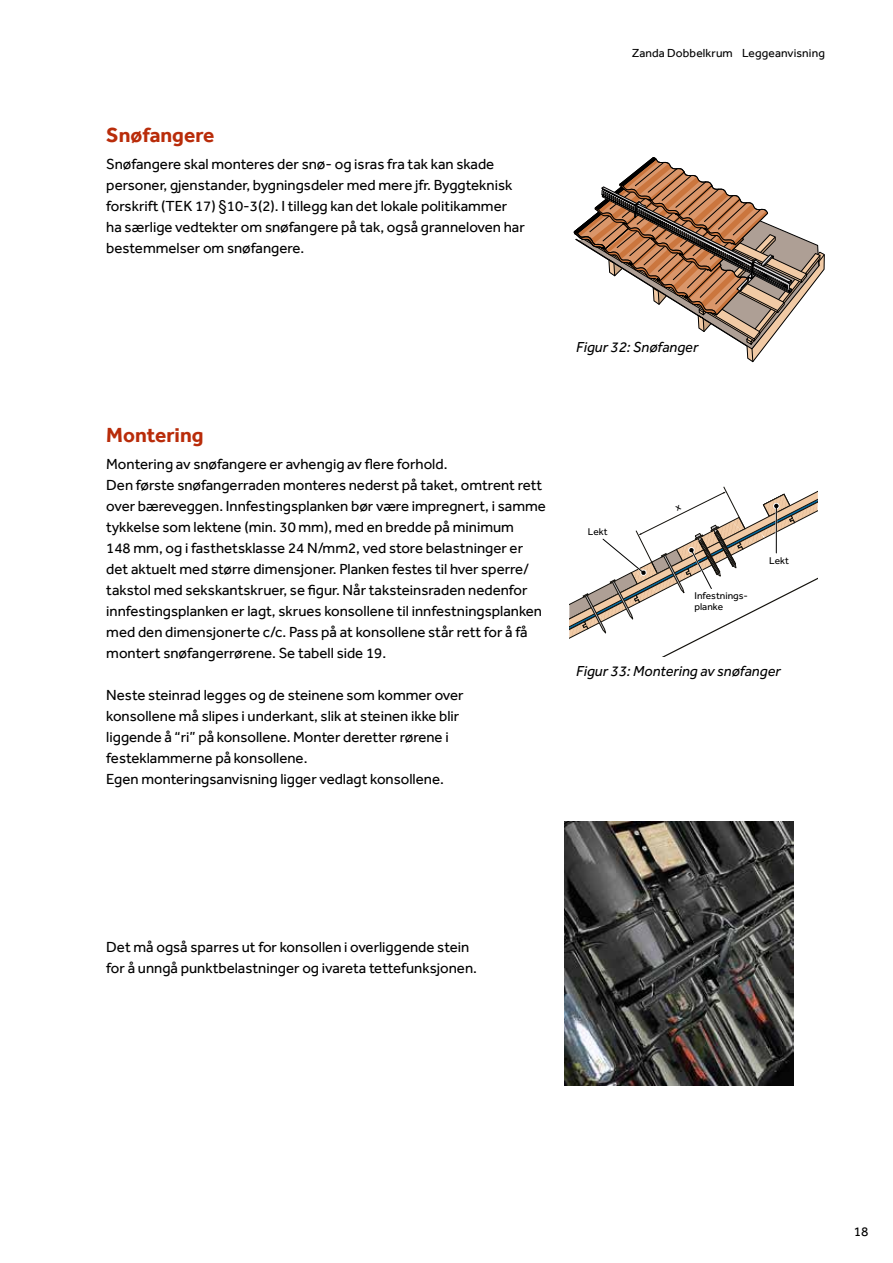
<style>
.page{position:relative;width:893px;height:1263px;background:#fff}
.page>*{position:absolute;margin:0;border:0;box-sizing:border-box;transform-origin:0 0}
.t1{font:700 21px "Effra";color:#b92c0a}
.t2{font:15px/21px "Effra";color:#000}
.t3{font:italic 15px "Effra";color:#000}
.t4{font:13.5px "Effra";color:#000}
.t5{font:12px "Effra";letter-spacing:.01em;color:#000}
.t6{font:10.2px/11.2px "Effra";color:#000}
.s1{font-family:"Arial"}
</style>
<div class="page">
<svg style="left:574px;top:157px;width:251px;height:205px"></svg>
<img style="left:564px;top:821px;width:229px;height:264px">
<svg style="left:569px;top:486px;width:248px;height:170px"></svg>
<h1 class="t1" style="left:106px;top:122px;width:110px">Snøfangere</h1>
<p class="t2" style="left:106px;top:153px;width:420px">Snøfangere skal monteres der snø- og isras fra tak kan skade personer, gjenstander, bygningsdeler med mere jfr. Byggteknisk forskrift (TEK 17) <span class="s1">§</span>10-3(2). I tillegg kan det lokale politikammer ha særlige vedtekter om snøfangere på tak, også granneloven har bestemmelser om snøfangere.</p>
<p class="t5" style="left:632px;top:46px;width:194px">Zanda Dobbelkrum Leggeanvisning</p>
<h1 class="t1" style="left:106px;top:422px;width:99px">Montering</h1>
<p class="t2" style="left:106px;top:453px;width:441px">Montering av snøfangere er avhengig av flere forhold.<br>Den første snøfangerraden monteres nederst på taket, omtrent rett over bæreveggen. Innfestingsplanken bør være impregnert, i samme tykkelse som lektene (min. 30 mm), med en bredde på minimum<br>148 mm, og i fasthetsklasse 24 N/mm2, ved store belastninger er det aktuelt med større dimensjoner. Planken festes til hver sperre/ takstol med sekskantskruer, se figur. Når taksteinsraden nedenfor innfestingsplanken er lagt, skrues konsollene til innfestningsplanken med den dimensjonerte c/c. Pass på at konsollene står rett for å få montert snøfangerrørene. Se tabell side 19.</p>
<p class="t2" style="left:106px;top:684px;width:359px">Neste steinrad legges og de steinene som kommer over konsollene må slipes i underkant, slik at steinen ikke blir liggende å “ri” på konsollene. Monter deretter rørene i festeklammerne på konsollene.<br>Egen monteringsanvisning ligger vedlagt konsollene.</p>
<p class="t3" style="left:576px;top:339px;width:124px">Figur 32: Snøfanger</p>
<p class="t6" style="left:588px;top:526px;width:21px">Lekt</p>
<p class="t6" style="left:694px;top:590px;width:55px">Infestnings&shy;planke</p>
<p class="t6" style="left:769px;top:555px;width:21px">Lekt</p>
<p class="t3" style="left:576px;top:662px;width:206px">Figur 33: Montering av snøfanger</p>
<p class="t2" style="left:106px;top:936px;width:372px">Det må også sparres ut for konsollen i overliggende stein for å unngå punktbelastninger og ivareta tettefunksjonen.</p>
<p class="t4" style="left:854px;top:1223px;width:16px">18</p>
</div>
